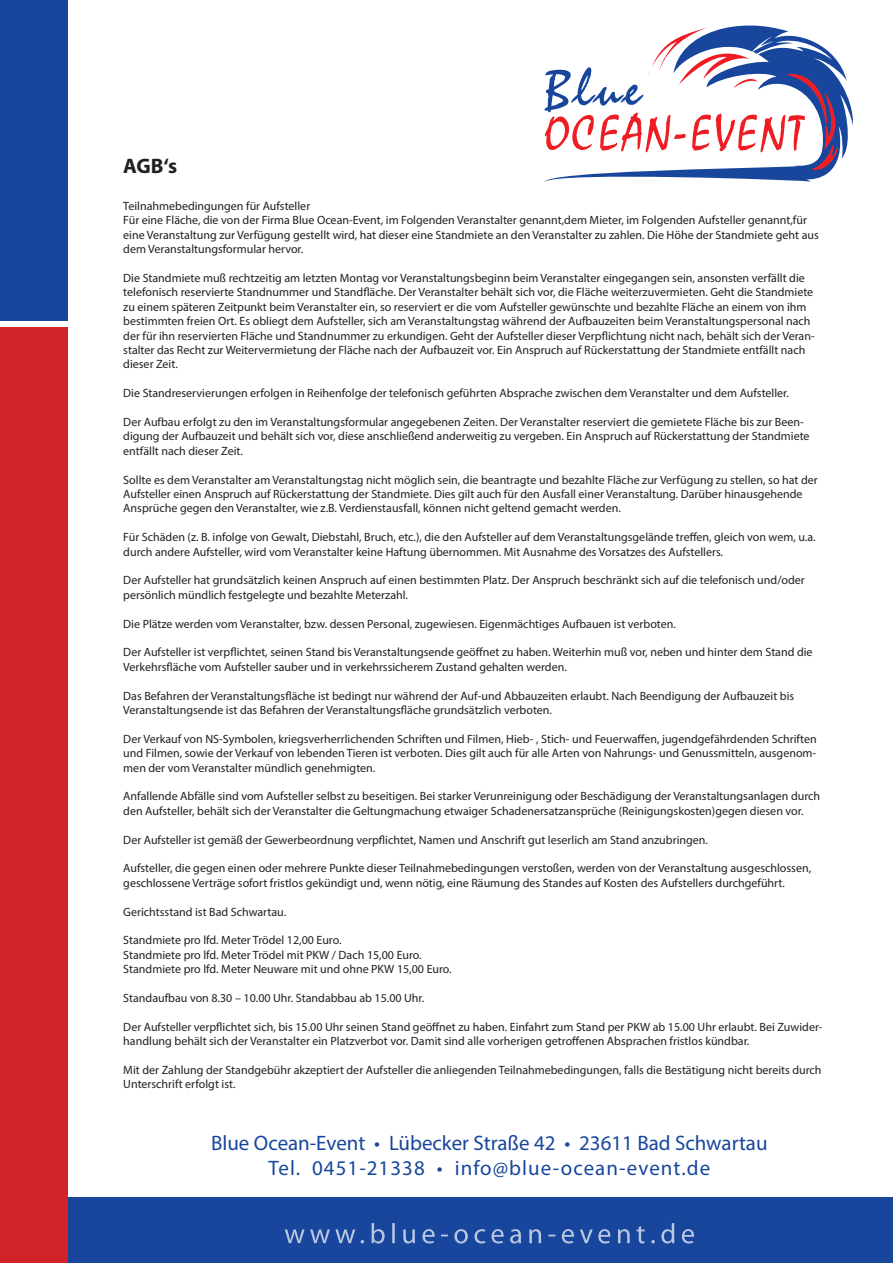
<style>
.page{position:relative;width:893px;height:1263px;background:#fff}
.page>*{position:absolute;margin:0;border:0;box-sizing:border-box;transform-origin:0 0}
.t1{font:21px/25.2px "Myriad Pro";color:#18469d;text-align:center}
.t2{font:700 21px "Myriad Pro";color:#231f20}
.t3{font:12px/14.4px "Myriad Pro";color:#231f20}
</style>
<div class="page">
<div style="left:30px;top:1198px;width:863px;height:65px;background:#18469d"></div>
<svg style="left:285px;top:1223px;width:409px;height:20px"></svg>
<div style="left:0;top:0;width:68px;height:321px;background:#18469d"></div>
<div style="left:0;top:327px;width:68px;height:936px;background:#d1232a"></div>
<svg style="left:731px;top:26px;width:122px;height:132px"></svg>
<svg style="left:544px;top:27px;width:298px;height:155px"></svg>
<h1 class="t2" style="left:123px;top:152px;width:55px">AGB‘s</h1>
<p class="t3" style="left:123px;top:198px;width:697px">Teilnahmebedingungen für Aufsteller<br>Für eine Fläche, die von der Firma Blue Ocean-Event, im Folgenden Veranstalter genannt,dem Mieter, im Folgenden Aufsteller genannt,für eine Veranstaltung zur Verfügung gestellt wird, hat dieser eine Standmiete an den Veranstalter zu zahlen. Die Höhe der Standmiete geht aus dem Veranstaltungsformular hervor.</p>
<p class="t3" style="left:123px;top:270px;width:693px">Die Standmiete muß rechtzeitig am letzten Montag vor Veranstaltungsbeginn beim Veranstalter eingegangen sein, ansonsten verfällt die telefonisch reservierte Standnummer und Standfläche. Der Veranstalter behält sich vor, die Fläche weiterzuvermieten. Geht die Standmiete zu einem späteren Zeitpunkt beim Veranstalter ein, so reserviert er die vom Aufsteller gewünschte und bezahlte Fläche an einem von ihm bestimmten freien Ort. Es obliegt dem Aufsteller, sich am Veranstaltungstag während der Aufbauzeiten beim Veranstaltungspersonal nach der für ihn reservierten Fläche und Standnummer zu erkundigen. Geht der Aufsteller dieser Verpflichtung nicht nach, behält sich der Veran&shy;stalter das Recht zur Weitervermietung der Fläche nach der Aufbauzeit vor. Ein Anspruch auf Rückerstattung der Standmiete entfällt nach dieser Zeit.</p>
<p class="t3" style="left:123px;top:386px;width:667px">Die Standreservierungen erfolgen in Reihenfolge der telefonisch geführten Absprache zwischen dem Veranstalter und dem Aufsteller.</p>
<p class="t3" style="left:123px;top:414px;width:688px">Der Aufbau erfolgt zu den im Veranstaltungsformular angegebenen Zeiten. Der Veranstalter reserviert die gemietete Fläche bis zur Been&shy;digung der Aufbauzeit und behält sich vor, diese anschließend anderweitig zu vergeben. Ein Anspruch auf Rückerstattung der Standmiete entfällt nach dieser Zeit.</p>
<p class="t3" style="left:123px;top:472px;width:696px">Sollte es dem Veranstalter am Veranstaltungstag nicht möglich sein, die beantragte und bezahlte Fläche zur Verfügung zu stellen, so hat der<br>Aufsteller einen Anspruch auf Rückerstattung der Standmiete. Dies gilt auch für den Ausfall einer Veranstaltung. Darüber hinausgehende<br>Ansprüche gegen den Veranstalter, wie z.B. Verdienstausfall, können nicht geltend gemacht werden.</p>
<p class="t3" style="left:123px;top:530px;width:694px">Für Schäden (z. B. infolge von Gewalt, Diebstahl, Bruch, etc.), die den Aufsteller auf dem Veranstaltungsgelände treffen, gleich von wem, u.a. durch andere Aufsteller, wird vom Veranstalter keine Haftung übernommen. Mit Ausnahme des Vorsatzes des Aufstellers.</p>
<p class="t3" style="left:123px;top:573px;width:683px">Der Aufsteller hat grundsätzlich keinen Anspruch auf einen bestimmten Platz. Der Anspruch beschränkt sich auf die telefonisch und/oder persönlich mündlich festgelegte und bezahlte Meterzahl.</p>
<p class="t3" style="left:123px;top:616px;width:554px">Die Plätze werden vom Veranstalter, bzw. dessen Personal, zugewiesen. Eigenmächtiges Aufbauen ist verboten.</p>
<p class="t3" style="left:123px;top:645px;width:691px">Der Aufsteller ist verpflichtet, seinen Stand bis Veranstaltungsende geöffnet zu haben. Weiterhin muß vor, neben und hinter dem Stand die<br>Verkehrsfläche vom Aufsteller sauber und in verkehrssicherem Zustand gehalten werden.</p>
<p class="t3" style="left:123px;top:688px;width:672px">Das Befahren der Veranstaltungsfläche ist bedingt nur während der Auf-und Abbauzeiten erlaubt. Nach Beendigung der Aufbauzeit bis<br>Veranstaltungsende ist das Befahren der Veranstaltungsfläche grundsätzlich verboten.</p>
<p class="t3" style="left:123px;top:731px;width:695px;text-align:justify">Der Verkauf von NS-Symbolen, kriegsverherrlichenden Schriften und Filmen, Hieb- , Stich- und Feuerwaffen, jugendgefährdenden Schriften und Filmen, sowie der Verkauf von lebenden Tieren ist verboten. Dies gilt auch für alle Arten von Nahrungs- und Genussmitteln, ausgenom&shy;men der vom Veranstalter mündlich genehmigten.</p>
<p class="t3" style="left:123px;top:789px;width:698px">Anfallende Abfälle sind vom Aufsteller selbst zu beseitigen. Bei starker Verunreinigung oder Beschädigung der Veranstaltungsanlagen durch den Aufsteller, behält sich der Veranstalter die Geltungmachung etwaiger Schadenersatzansprüche (Reinigungskosten)gegen diesen vor.</p>
<p class="t3" style="left:123px;top:832px;width:586px">Der Aufsteller ist gemäß der Gewerbeordnung verpflichtet, Namen und Anschrift gut leserlich am Stand anzubringen.</p>
<p class="t3" style="left:123px;top:861px;width:689px">Aufsteller, die gegen einen oder mehrere Punkte dieser Teilnahmebedingungen verstoßen, werden von der Veranstaltung ausgeschlossen, geschlossene Verträge sofort fristlos gekündigt und, wenn nötig, eine Räumung des Standes auf Kosten des Aufstellers durchgeführt.</p>
<p class="t3" style="left:123px;top:904px;width:164px">Gerichtsstand ist Bad Schwartau.</p>
<p class="t3" style="left:123px;top:933px;width:330px">Standmiete pro lfd. Meter Trödel 12,00 Euro.<br>Standmiete pro lfd. Meter Trödel mit PKW / Dach 15,00 Euro.<br>Standmiete pro lfd. Meter Neuware mit und ohne PKW 15,00 Euro.</p>
<p class="t3" style="left:123px;top:990px;width:303px">Standaufbau von 8.30 – 10.00 Uhr. Standabbau ab 15.00 Uhr.</p>
<p class="t3" style="left:123px;top:1019px;width:701px">Der Aufsteller verpflichtet sich, bis 15.00 Uhr seinen Stand geöffnet zu haben. Einfahrt zum Stand per PKW ab 15.00 Uhr erlaubt. Bei Zuwider&shy;handlung behält sich der Veranstalter ein Platzverbot vor. Damit sind alle vorherigen getroffenen Absprachen fristlos kündbar.</p>
<p class="t3" style="left:123px;top:1062px;width:700px">Mit der Zahlung der Standgebühr akzeptiert der Aufsteller die anliegenden Teilnahmebedingungen, falls die Bestätigung nicht bereits durch<br>Unterschrift erfolgt ist.</p>
<h1 class="t1" style="left:211px;top:1130px;width:558px">Blue Ocean-Event • Lübecker Straße 42 • 23611 Bad Schwartau<br>Tel. 0451-21338 • info@blue-ocean-event.de</h1>
</div>
